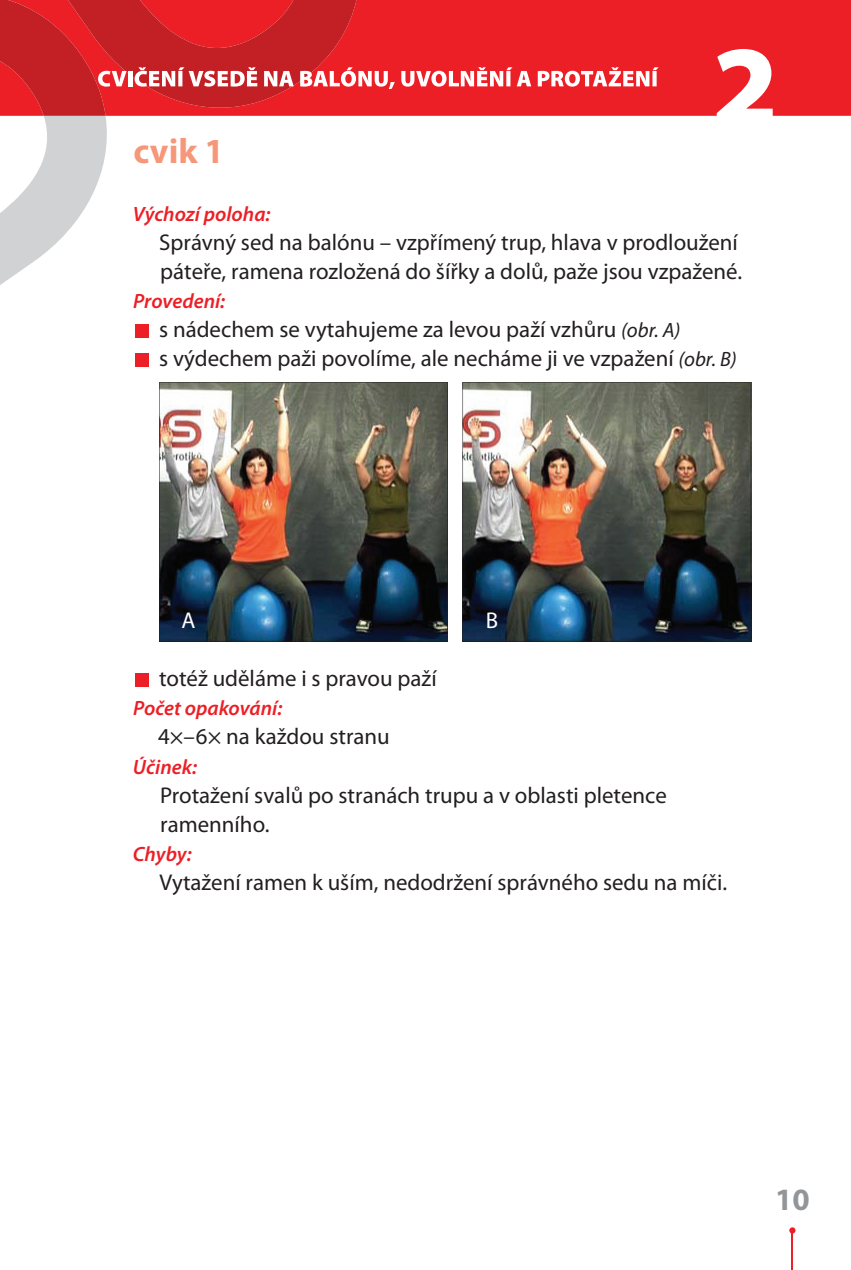
<style>
.page{position:relative;width:851px;height:1270px;background:#fff}
.page>*{position:absolute;margin:0;border:0;box-sizing:border-box;transform-origin:0 0}
.t1{font:700 35.4px "Myriad Pro";color:#f6977a}
.t2{font:700 31.2px "Myriad Pro";color:#939698}
.t3{font:22.8px/29px "Myriad Pro";color:#231f20}
.t4{font:22.8px "Myriad Pro";color:#fff}
.t5{font:italic 600 20.8px "Myriad Pro";color:#ed1f26}
.s1{font-style:italic;font-size:20.8px}
</style>
<div class="page">
<div style="left:394px;top:0;width:456px;height:116px;background:#ed1f26"></div>
<hr style="left:791px;top:1230px;width:2px;height:40px;background:#ed1f26">
<svg style="left:789px;top:1227px;width:6px;height:6px"></svg>
<svg style="left:716px;top:49px;width:56px;height:67px"></svg>
<svg style="left:401px;top:67px;width:130px;height:20px"></svg>
<svg style="left:537px;top:67px;width:121px;height:20px"></svg>
<div style="left:135px;top:324px;width:13px;height:13px;background:#ed1f26"></div>
<div style="left:135px;top:353px;width:13px;height:13px;background:#ed1f26"></div>
<div style="left:135px;top:673px;width:13px;height:13px;background:#ed1f26"></div>
<img style="left:159px;top:382px;width:288px;height:259px">
<img style="left:462px;top:382px;width:289px;height:259px">
<svg style="left:0;top:0;width:394px;height:285px"></svg>
<p class="t1" style="left:133px;top:128px;width:92px">cvik 1</p>
<p class="t5" style="left:133px;top:201px;width:139px">Výchozí poloha:</p>
<p class="t3" style="left:159px;top:228px;width:584px">Správný sed na balónu – vzpřímený trup, hlava v prodloužení páteře, ramena rozložená do šířky a dolů, paže jsou vzpažené.</p>
<p class="t5" style="left:133px;top:288px;width:93px">Provedení:</p>
<p class="t3" style="left:159px;top:315px;width:579px">s nádechem se vytahujeme za levou paží vzhůru <span class="s1">(obr. A)<br></span>s výdechem paži povolíme, ale necháme ji ve vzpažení <span class="s1">(obr. B)</span></p>
<p class="t4" style="left:181px;top:606px;width:15px">A</p>
<p class="t4" style="left:485px;top:606px;width:14px">B</p>
<p class="t3" style="left:159px;top:664px;width:279px">totéž uděláme i s pravou paží</p>
<p class="t5" style="left:133px;top:695px;width:150px">Počet opakování:</p>
<p class="t3" style="left:158px;top:722px;width:233px">4×–6× na každou stranu</p>
<p class="t5" style="left:133px;top:753px;width:66px">Účinek:</p>
<p class="t3" style="left:160px;top:780px;width:508px">Protažení svalů po stranách trupu a v oblasti pletence ramenního.</p>
<p class="t5" style="left:133px;top:840px;width:60px">Chyby:</p>
<p class="t3" style="left:159px;top:867px;width:569px">Vytažení ramen k uším, nedodržení správného sedu na míči.</p>
<p class="t2" style="left:775px;top:1179px;width:36px">10</p>
</div>
